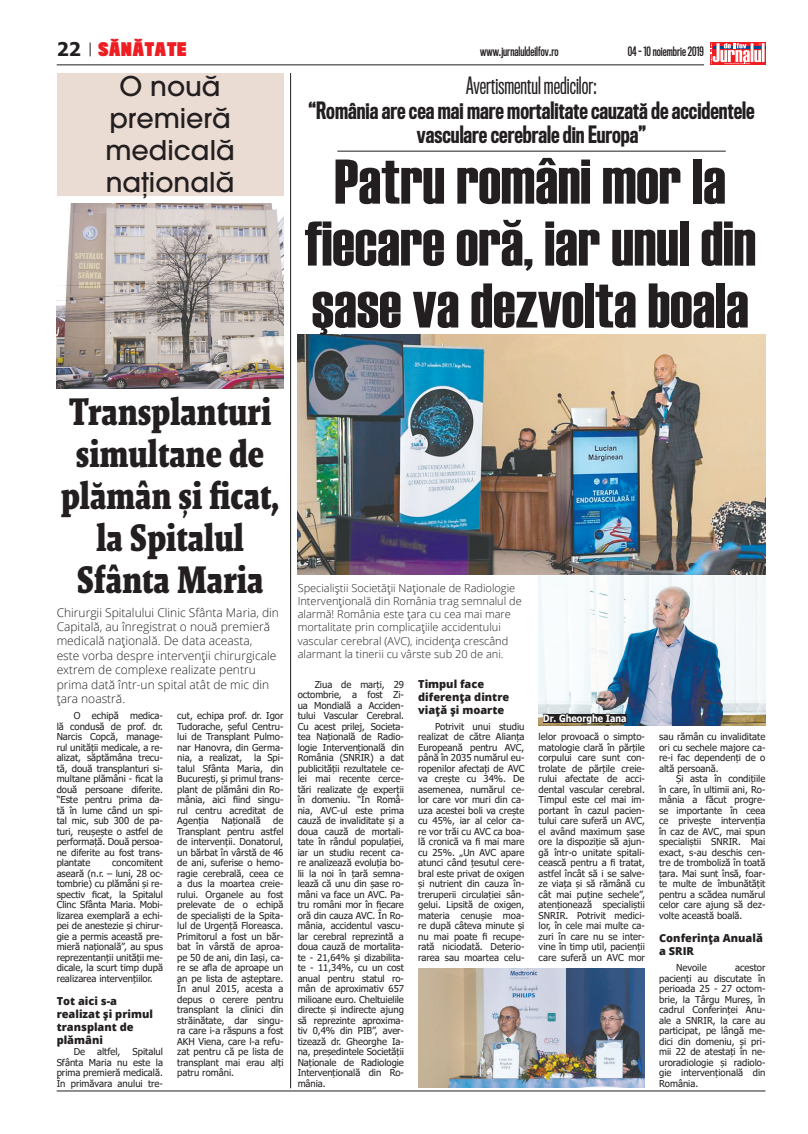
<style>
.page{position:relative;width:808px;height:1134px;background:#fff}
.page>*{position:absolute;margin:0;border:0;box-sizing:border-box;transform-origin:0 0}
.t1{font:63px/61.9px "Haettenschweiler";color:#231f20;text-align:center}
.t2{font:700 39px/42px "Malaga Narrow OT";color:#231f20;text-align:center}
.t3{font:500 27px/32px "ITC Avant Garde Pro";color:#231f20;text-align:center}
.t4{font:500 22px/24.2px "Titling Gothic FB Comp";color:#231f20;text-align:center}
.t5{font:22px "Titling Gothic FB Comp";color:#231f20}
.t6{font:900 17.3px "Titling Gothic FB Comp";letter-spacing:.05em;color:#ee1d23}
.t7{font:300 12px/14.4px "Open Sans";color:#231f20}
.t8{font:600 12px "Titling Gothic FB Comp";color:#231f20}
.t9{font:300 11px/13.2px "Open Sans";color:#231f20}
.t10{font:800 11px/13px "Open Sans";color:#231f20}
.t11{font:700 10px "Tahoma";color:#fff;scale:.9 1}
.t12{font:9.5px/10.5px "Tahoma";color:#231f20;text-align:justify}
.s1{font-family:"Tahoma";font-weight:700;font-size:18.8px;color:#231f20}
</style>
<div class="page">
<div style="left:710px;top:43px;width:55px;height:22px;background:#ee1d23"></div>
<svg style="left:710px;top:43px;width:55px;height:21px"></svg>
<hr style="left:57px;top:64px;width:647px;height:1px;background:#231f20">
<hr style="left:57px;top:1090px;width:708px;height:1px;background:#231f20">
<svg style="left:90px;top:43px;width:1px;height:13px"></svg>
<hr style="left:290px;top:73px;width:1px;height:1015px;background:#231f20">
<img style="left:57px;top:203px;width:226px;height:185px">
<div style="left:57px;top:73px;width:226px;height:123px;background:#ebdcd3"></div>
<img style="left:418px;top:968px;width:227px;height:119px">
<img style="left:539px;top:575px;width:226px;height:151px">
<img style="left:298px;top:334px;width:467px;height:241px">
<hr style="left:337px;top:151px;width:389px;height:1px;background:#231f20">
<svg style="left:543px;top:713px;width:84px;height:12px"></svg>
<h3 class="t6" style="left:57px;top:39px;width:131px"><span class="s1">22</span> SĂNĂTATE</h3>
<p class="t8" style="left:480px;top:45px;width:80px">www.jurnaluldeilfov.ro</p>
<p class="t8" style="left:628px;top:45px;width:78px">04 - 10 noiembrie 2019</p>
<h3 class="t3" style="left:105px;top:70px;width:131px">O nouă premieră medicală națională</h3>
<h3 class="t5" style="left:466px;top:73px;width:132px">Avertismentul medicilor:</h3>
<h3 class="t4" style="left:308px;top:98px;width:448px">“România are cea mai mare mortalitate cauzată de accidentele vasculare cerebrale din Europa”</h3>
<h1 class="t1" style="left:304px;top:151px;width:453px">Patru români mor la f¡ecare oră, iar unul din şase va dezvolta boala</h1>
<h2 class="t2" style="left:61px;top:391px;width:220px">Transplanturi simultane de plămân și ficat, la Spitalul<br>Sfânta Maria</h2>
<p class="t7" style="left:57px;top:605px;width:224px">Chirurgii Spitalului Clinic Sfânta Maria, din Capitală, au înregistrat o nouă premieră medicală națională. De data aceasta,<br>este vorba despre intervenții chirurgicale extrem de complexe realizate pentru prima dată într-un spital atât de mic din țara noastră.</p>
<p class="t12" style="left:57px;top:711px;width:108px;text-indent:17px">O echipă medica&shy;lă condusă de prof. dr.<br>Narcis Copcă, manage&shy;rul unității medicale, a re&shy;alizat, săptămâna trecu&shy;tă, două transplanturi si&shy;multane plămâni - ficat la două persoane diferite. “Este pentru prima da&shy;tă în lume când un spi&shy;tal mic, sub 300 de pa&shy;turi, reușește o astfel de performață. Două persoa&shy;ne diferite au fost trans&shy;plantate</p>
<p class="t12" style="left:57px;top:858px;width:108px;text-indent:56px">concomitent aseară (n.r. – luni, 28 oc&shy;tombrie) cu plămâni și re&shy;spectiv ficat, la Spitalul Clinc Sfânta Maria. Mobi&shy;lizarea exemplară a echi&shy;pei de anestezie și chirur&shy;gie a permis această pre&shy;mieră națională”, au spus reprezentanții unității me&shy;dicale, la scurt timp după realizarea intervențiilor.</p>
<p class="t10" style="left:57px;top:994px;width:98px">Tot aici s-a realizat și primul transplant de plămâni</p>
<p class="t12" style="left:74px;top:1047px;width:13px">De</p>
<p class="t12" style="left:97px;top:1047px;width:25px">altfel,</p>
<p class="t12" style="left:57px;top:1047px;width:108px;text-indent:76px">Spitalul Sfânta Maria nu este la prima premieră medicală.<br>În primăvara anului tre-</p>
<p class="t12" style="left:177px;top:711px;width:108px">cut, echipa prof. dr. Igor Tudorache, șeful Centru&shy;lui de Transplant Pulmo&shy;nar Hanovra, din Germa&shy;nia, a realizat, la Spi&shy;talul Sfânta Maria, din București, și primul trans&shy;plant de plămâni din Ro&shy;mânia, aici fiind singu&shy;rul centru acreditat de Agenția</p>
<p class="t12" style="left:221px;top:816px;width:41px">Națională</p>
<p class="t12" style="left:177px;top:816px;width:108px;text-indent:96px">de Transplant pentru astfel de intervenții. Donatorul, un bărbat în vârstă de 46 de ani, suferise o hemo&shy;ragie cerebrală, ceea ce a dus la moartea creie&shy;rului. Organele au fost prelevate de o echipă de specialiști de la Spita&shy;lul de Urgență Floreasca.<br>Primitorul a fost un băr&shy;bat în vârstă de aproa&shy;pe 50 de ani, din Iași, ca&shy;re se afla de aproape un an pe lista de așteptare.<br>În anul 2015, acesta a depus o cerere pentru transplant la clinici din străinătate, dar singu&shy;ra care i-a răspuns a fost AKH Viena, care l-a refu&shy;zat pentru că pe lista de transplant mai erau alți patru români.</p>
<p class="t9" style="left:298px;top:581px;width:226px">Specialiștii Societății Naționale de Radiologie Intervențională din România trag semnalul de alarmă! România este țara cu cea mai mare mortalitate prin complicațiile accidentului vascular cerebral (AVC), incidența crescând alarmant la tinerii cu vârste sub 20 de ani.</p>
<p class="t12" style="left:298px;top:680px;width:108px;text-indent:17px">Ziua de marți, 29 octombrie, a fost Zi&shy;ua Mondială a Acciden&shy;tului Vascular Cerebral.<br>Cu acest prilej, Societa&shy;tea Națională de Radio&shy;logie Intervențională din România (SNRIR) a dat publicității rezultatele ce&shy;lei mai recente cerce&shy;tări realizate de experții în domeniu. “În Româ&shy;nia, AVC-ul este prima cauză de invaliditate și a doua cauză de mortali&shy;tate în rândul populației, iar un studiu recent ca&shy;re analizează evoluția bo&shy;lii la noi în țară semna&shy;lează că unu din șase ro&shy;mâni va face un AVC. Pa&shy;tru români mor în fiecare oră din cauza AVC. În Ro&shy;mânia, accidentul vascu&shy;lar cerebral reprezintă a doua cauză de mortalita&shy;te - 21,64% și dizabilita&shy;te - 11,34%, cu un cost anual pentru statul ro&shy;mân de aproximativ 657 milioane euro. Cheltuielile directe și indirecte ajung să reprezinte aproxima&shy;tiv 0,4% din PIB”, aver&shy;tizează dr. Gheorghe Ia&shy;na, președintele Societății Naționale de Radiologie Intervențională din Ro&shy;mânia.</p>
<p class="t10" style="left:418px;top:676px;width:93px">Timpul face diferența dintre viață și moarte</p>
<p class="t11" style="left:543px;top:711px;width:95px">Dr. Gheorghe Iana</p>
<p class="t12" style="left:418px;top:722px;width:108px;text-indent:17px">Potrivit unui studiu realizat de către Alianța Europeană pentru AVC, până în 2035 numărul eu&shy;ropenilor afectați de AVC va crește cu 34%. De asemenea, numărul ce&shy;lor care vor muri din ca&shy;uza acestei boli va crește cu 45%, iar al celor ca&shy;re vor trăi cu AVC ca boa&shy;lă cronică va fi mai mare cu 25%. „Un AVC apare atunci când țesutul cere&shy;bral este privat de oxigen și nutrient din cauza în&shy;treruperii circulației sân&shy;gelui. Lipsită de oxigen, materia cenușie moa&shy;re după câteva minute și nu mai poate fi recupe&shy;rată niciodată. Deterio&shy;rarea sau moartea celu-</p>
<p class="t12" style="left:539px;top:732px;width:108px">lelor provoacă o simpto&shy;matologie clară în părțile corpului care sunt con&shy;trolate de părțile creie&shy;rului afectate de acci&shy;dental vascular cerebral.<br>Timpul este cel mai im&shy;portant în cazul pacien&shy;tului care suferă un AVC, el având maximum șase ore la dispoziție să ajun&shy;gă într-o unitate spitali&shy;cească pentru a fi tratat, astfel încât să i se salve&shy;ze viața și să rămână cu cât mai puține sechele”, atenționează specialiștii SNRIR. Potrivit medici&shy;lor, în cele mai multe ca&shy;zuri în care nu se inter&shy;vine în timp util, pacienții care suferă un AVC mor</p>
<p class="t12" style="left:659px;top:732px;width:108px">sau rămân cu invaliditate ori cu sechele majore ca&shy;re-i fac dependenți de o altă persoană.</p>
<p class="t12" style="left:659px;top:774px;width:108px;text-indent:17px">Și asta în condițiile în care, în ultimii ani, Ro&shy;mânia a făcut progre&shy;se importante în ceea ce privește intervenția în caz de AVC, mai spun specialiștii SNRIR. Mai exact, s-au deschis cen&shy;tre de tromboliză în toată țara. Mai sunt însă, foar&shy;te multe de îmbunătățit pentru a scădea numărul celor care ajung să dez&shy;volte această boală.</p>
<p class="t10" style="left:659px;top:931px;width:105px">Conferința Anuală a SRIR</p>
<p class="t12" style="left:676px;top:963px;width:32px">Nevoile</p>
<p class="t12" style="left:659px;top:963px;width:108px;text-indent:76px">acestor pacienți au discutate în perioada 25 - 27 octom&shy;brie, la Târgu Mureș, în cadrul Conferinței Anu&shy;ale a SNRIR, la care au participat, pe lângă me&shy;dici din domeniu, și pri&shy;mii 22 de atestați în ne&shy;uroradiologie și radiolo&shy;gie intervențională din România.</p>
</div>
